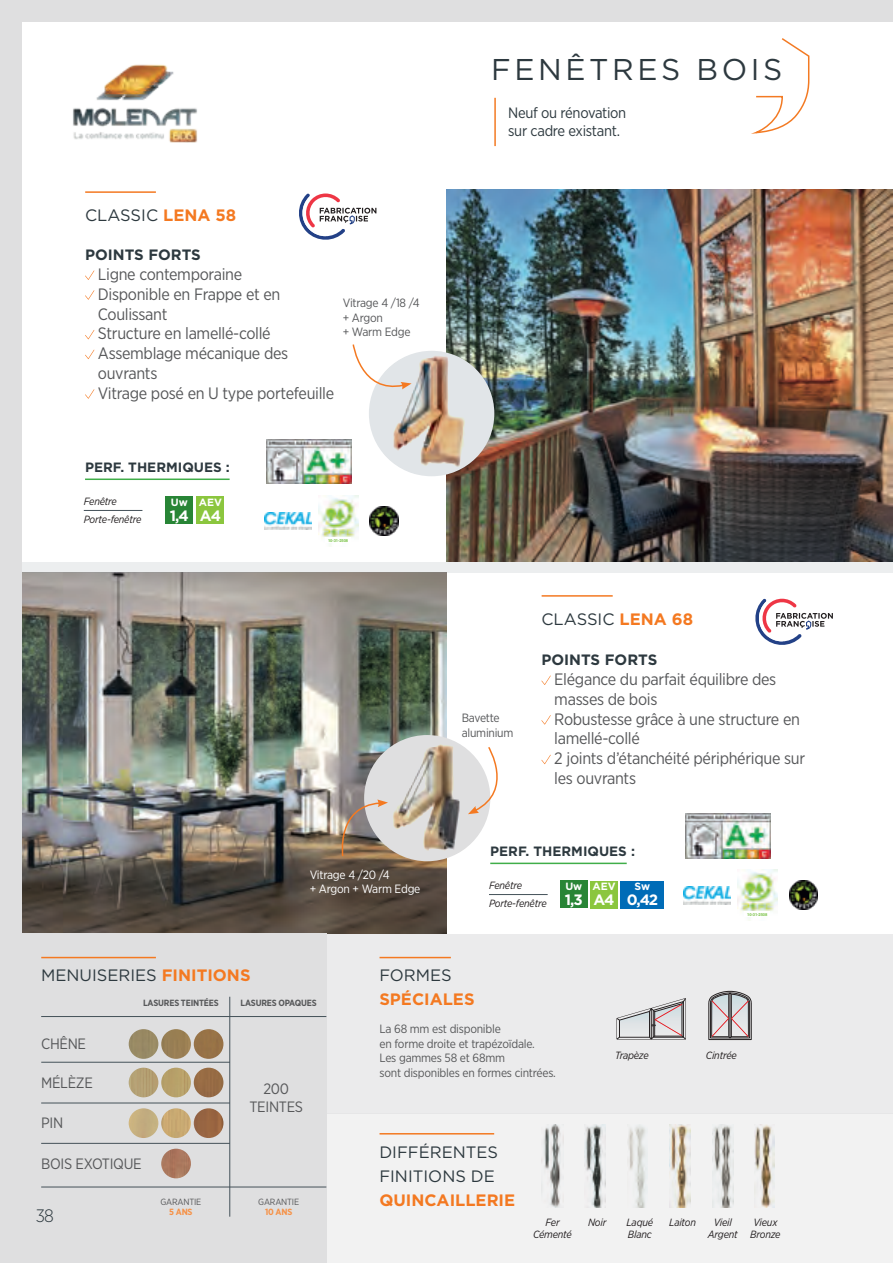
<style>
.page{position:relative;width:893px;height:1263px;background:#fff}
.page>*{position:absolute;margin:0;border:0;box-sizing:border-box;transform-origin:0 0}
.t1{font:30px "Gotham";letter-spacing:.12em;color:#2d393f}
.t2{font:300 18px "Gotham Narrow";color:#2d393f}
.t3{font:16.5px/19.8px "Gotham Narrow";letter-spacing:-.02em;color:#57585a}
.t4{font:16.5px/24px "Gotham";color:#2d393f}
.t5{font:700 16.5px "Gotham";color:#f47921}
.t6{font:15px/18px "Gotham Narrow";letter-spacing:-.02em;color:#57585a;text-align:center}
.t7{font:15px/18px "Gotham Narrow";letter-spacing:-.02em;color:#2d393f}
.t8{font:700 15px "Gotham";color:#2d393f}
.t9{font:700 15px "Gotham";color:#fff}
.t10{font:700 13.5px "Gotham";color:#2d393f}
.t11{font:12px/14.4px "Gotham Narrow";letter-spacing:-.02em;color:#57585a}
.t12{font:12px/14.4px "Gotham Narrow";letter-spacing:-.02em;color:#fff}
.t13{font:italic 10.5px/12.6px "Gotham Narrow";letter-spacing:-.02em;color:#231f20;text-align:center}
.t14{font:700 10.5px "Gotham";color:#fff}
.t15{font:700 9px "Gotham Narrow";letter-spacing:-.02em;color:#57585a}
.t16{font:9px "Gotham Narrow";letter-spacing:-.02em;color:#57585a}
.t17{font:700 9px "Gotham Narrow";letter-spacing:-.02em;color:#f69146}
.t18{font:700 4.05px "Helvetica";letter-spacing:-.02em;color:#76c043}
.s1{font-weight:700;color:#f47921}
</style>
<div class="page">
<img style="left:21px;top:573px;width:425px;height:361px">
<div style="left:0;top:934px;width:326px;height:329px;background:#dfdfe0"></div>
<div style="left:326px;top:934px;width:567px;height:180px;background:#ebebec"></div>
<div style="left:326px;top:1113px;width:567px;height:150px;background:#f2f2f2"></div>
<div style="left:20px;top:562px;width:873px;height:11px;background:#eceeef"></div>
<div style="left:0;top:0;width:893px;height:21px;background:#dfdfe0"></div>
<div style="left:0;top:0;width:21px;height:934px;background:#dfdfe0"></div>
<img style="left:73px;top:64px;width:125px;height:79px">
<svg style="left:755px;top:38px;width:55px;height:96px"></svg>
<hr style="left:494px;top:98px;width:2px;height:48px;background:#f37a23">
<img style="left:446px;top:190px;width:447px;height:372px">
<hr style="left:542px;top:595px;width:71px;height:2px;background:#f47921">
<hr style="left:85px;top:191px;width:71px;height:2px;background:#f47921">
<div style="left:369px;top:351px;width:125px;height:125px;background:#e1e5e8;border-radius:50%"></div>
<img style="left:392px;top:351px;width:83px;height:122px">
<div style="left:166px;top:497px;width:27px;height:27px;background:#288536"></div>
<hr style="left:85px;top:478px;width:145px;height:2px;background:#40ae49">
<hr style="left:84px;top:510px;width:58px;height:1px;background:#445159">
<div style="left:560px;top:881px;width:27px;height:27px;background:#288536"></div>
<hr style="left:490px;top:863px;width:137px;height:1px;background:#40ae49">
<hr style="left:489px;top:894px;width:59px;height:1px;background:#445159">
<img style="left:789px;top:881px;width:29px;height:29px">
<img style="left:684px;top:886px;width:46px;height:18px">
<img style="left:737px;top:870px;width:40px;height:51px">
<div style="left:744px;top:911px;width:26px;height:6px;background:#fff"></div>
<img style="left:685px;top:813px;width:86px;height:45px">
<svg style="left:352px;top:344px;width:60px;height:50px"></svg>
<div style="left:364px;top:735px;width:126px;height:126px;background:#dfdfe0;border-radius:50%"></div>
<img style="left:388px;top:741px;width:78px;height:114px">
<svg style="left:336px;top:799px;width:52px;height:58px"></svg>
<hr style="left:41px;top:957px;width:115px;height:1px;background:#f47921">
<hr style="left:379px;top:957px;width:72px;height:1px;background:#f47921">
<hr style="left:379px;top:1133px;width:115px;height:1px;background:#f47921">
<hr style="left:41px;top:1062px;width:189px;height:1px;background:#445159">
<hr style="left:41px;top:1103px;width:189px;height:1px;background:#445159">
<hr style="left:41px;top:1143px;width:189px;height:1px;background:#445159">
<hr style="left:41px;top:1187px;width:285px;height:1px;background:#445159">
<hr style="left:41px;top:1016px;width:285px;height:1px;background:#445159">
<hr style="left:230px;top:997px;width:1px;height:220px;background:#445159">
<img style="left:129px;top:1029px;width:29px;height:30px;border-radius:15px">
<img style="left:129px;top:1068px;width:29px;height:29px;border-radius:15px">
<img style="left:129px;top:1108px;width:29px;height:30px;border-radius:15px">
<img style="left:161px;top:1149px;width:30px;height:29px;border-radius:15px">
<img style="left:161px;top:1029px;width:30px;height:30px;border-radius:15px">
<img style="left:161px;top:1068px;width:30px;height:29px;border-radius:15px">
<img style="left:161px;top:1108px;width:30px;height:30px;border-radius:15px">
<img style="left:194px;top:1029px;width:29px;height:30px;border-radius:15px">
<img style="left:194px;top:1068px;width:29px;height:29px;border-radius:15px">
<img style="left:194px;top:1108px;width:29px;height:30px;border-radius:15px">
<svg style="left:616px;top:998px;width:70px;height:42px"></svg>
<svg style="left:708px;top:990px;width:44px;height:51px"></svg>
<img style="left:543px;top:1124px;width:18px;height:84px">
<img style="left:585px;top:1124px;width:21px;height:84px">
<img style="left:628px;top:1126px;width:18px;height:82px">
<img style="left:670px;top:1124px;width:21px;height:84px">
<img style="left:712px;top:1124px;width:21px;height:84px">
<img style="left:755px;top:1124px;width:20px;height:84px">
<svg style="left:541px;top:675px;width:10px;height:10px"></svg>
<svg style="left:541px;top:715px;width:10px;height:10px"></svg>
<svg style="left:541px;top:755px;width:10px;height:9px"></svg>
<svg style="left:85px;top:270px;width:9px;height:10px"></svg>
<svg style="left:85px;top:290px;width:9px;height:10px"></svg>
<svg style="left:85px;top:330px;width:9px;height:9px"></svg>
<svg style="left:85px;top:350px;width:9px;height:9px"></svg>
<svg style="left:85px;top:389px;width:9px;height:10px"></svg>
<img style="left:370px;top:507px;width:29px;height:28px">
<img style="left:264px;top:512px;width:47px;height:18px">
<img style="left:318px;top:495px;width:40px;height:52px">
<div style="left:325px;top:537px;width:26px;height:6px;background:#fff"></div>
<img style="left:266px;top:439px;width:85px;height:45px">
<div style="left:197px;top:497px;width:27px;height:27px;background:#8bc63e"></div>
<div style="left:590px;top:881px;width:27px;height:27px;background:#8bc63e"></div>
<div style="left:620px;top:881px;width:44px;height:27px;background:#006cb7"></div>
<svg style="left:468px;top:747px;width:30px;height:67px"></svg>
<svg style="left:755px;top:598px;width:78px;height:47px"></svg>
<svg style="left:299px;top:193px;width:77px;height:47px"></svg>
<p class="t4" style="left:85px;top:203px;width:153px">CLASSIC <span class="s1">LENA 58</span></p>
<p class="t8" style="left:85px;top:245px;width:117px">POINTS FORTS</p>
<p class="t3" style="left:98px;top:264px;width:238px">Ligne contemporaine<br>Disponible en Frappe et en<br>Coulissant<br>Structure en lamellé-collé<br>Assemblage mécanique des ouvrants<br>Vitrage posé en U type portefeuille</p>
<p class="t11" style="left:343px;top:296px;width:78px">Vitrage 4 /18 /4 + Argon<br>+ Warm Edge</p>
<p class="t10" style="left:85px;top:458px;width:146px">PERF. THERMIQUES :</p>
<p class="t9" style="left:170px;top:505px;width:20px">1,4</p>
<p class="t13" style="left:84px;top:495px;width:35px">Fenêtre</p>
<p class="t14" style="left:171px;top:495px;width:18px">Uw</p>
<p class="t13" style="left:84px;top:513px;width:59px">Porte-fenêtre</p>
<p class="t14" style="left:199px;top:495px;width:25px">AEV</p>
<p class="t9" style="left:200px;top:505px;width:23px">A4</p>
<p class="t18" style="left:328px;top:538px;width:22px">10-31-2508</p>
<p class="t12" style="left:310px;top:867px;width:112px">Vitrage 4 /20 /4<br>+ Argon + Warm Edge</p>
<h1 class="t1" style="left:491px;top:50px;width:293px">FENÊTRES BOIS</h1>
<p class="t7" style="left:508px;top:104px;width:120px">Neuf ou rénovation sur cadre existant.</p>
<p class="t11" style="left:462px;top:711px;width:53px">Bavette aluminium</p>
<p class="t4" style="left:541px;top:607px;width:153px">CLASSIC <span class="s1">LENA 68</span></p>
<p class="t8" style="left:541px;top:650px;width:117px">POINTS FORTS</p>
<p class="t3" style="left:554px;top:669px;width:252px">Elégance du parfait équilibre des masses de bois<br>Robustesse grâce à une structure en lamellé-collé<br>2 joints d’étanchéité périphérique sur les ouvrants</p>
<p class="t10" style="left:490px;top:842px;width:146px">PERF. THERMIQUES :</p>
<p class="t9" style="left:565px;top:889px;width:19px">1,3</p>
<p class="t13" style="left:489px;top:879px;width:35px">Fenêtre</p>
<p class="t14" style="left:565px;top:879px;width:18px">Uw</p>
<p class="t13" style="left:489px;top:897px;width:59px">Porte-fenêtre</p>
<p class="t14" style="left:634px;top:880px;width:17px">Sw</p>
<p class="t9" style="left:627px;top:890px;width:33px">0,42</p>
<p class="t14" style="left:592px;top:880px;width:25px">AEV</p>
<p class="t9" style="left:593px;top:890px;width:23px">A4</p>
<p class="t18" style="left:747px;top:913px;width:22px">10-31-2508</p>
<p class="t4" style="left:41px;top:963px;width:211px">MENUISERIES <span class="s1">FINITIONS</span></p>
<p class="t4" style="left:379px;top:963px;width:74px">FORMES</p>
<p class="t5" style="left:379px;top:989px;width:97px">SPÉCIALES</p>
<p class="t15" style="left:143px;top:997px;width:77px">LASURES TEINTÉES</p>
<p class="t15" style="left:241px;top:997px;width:78px">LASURES OPAQUES</p>
<p class="t6" style="left:41px;top:1034px;width:47px">CHÊNE</p>
<p class="t6" style="left:41px;top:1074px;width:53px">MÉLÈZE</p>
<p class="t6" style="left:249px;top:1079px;width:55px">200<br>TEINTES</p>
<p class="t11" style="left:380px;top:1022px;width:178px">La 68 mm est disponible<br>en forme droite et trapézoïdale.<br>Les gammes 58 et 68mm<br>sont disponibles en formes cintrées.</p>
<p class="t13" style="left:615px;top:1049px;width:35px">Trapèze</p>
<p class="t13" style="left:706px;top:1049px;width:33px">Cintrée</p>
<p class="t6" style="left:41px;top:1113px;width:24px">PIN</p>
<p class="t6" style="left:41px;top:1155px;width:102px">BOIS EXOTIQUE</p>
<p class="t2" style="left:36px;top:1204px;width:20px">38</p>
<p class="t16" style="left:160px;top:1196px;width:42px">GARANTIE</p>
<p class="t17" style="left:169px;top:1206px;width:25px">5 ANS</p>
<p class="t16" style="left:258px;top:1196px;width:42px">GARANTIE</p>
<p class="t17" style="left:265px;top:1206px;width:29px">10 ANS</p>
<p class="t4" style="left:379px;top:1139px;width:120px">DIFFÉRENTES<br>FINITIONS DE</p>
<p class="t5" style="left:379px;top:1189px;width:137px">QUINCAILLERIE</p>
<p class="t13" style="left:533px;top:1215px;width:40px">Fer<br>Cémenté</p>
<p class="t13" style="left:588px;top:1215px;width:20px">Noir</p>
<p class="t13" style="left:627px;top:1215px;width:28px;text-align:left">Laqué<br>Blanc</p>
<p class="t13" style="left:669px;top:1215px;width:28px">Laiton</p>
<p class="t13" style="left:708px;top:1215px;width:31px">Vieil<br>Argent</p>
<p class="t13" style="left:750px;top:1215px;width:32px;text-align:left">Vieux<br>Bronze</p>
</div>
